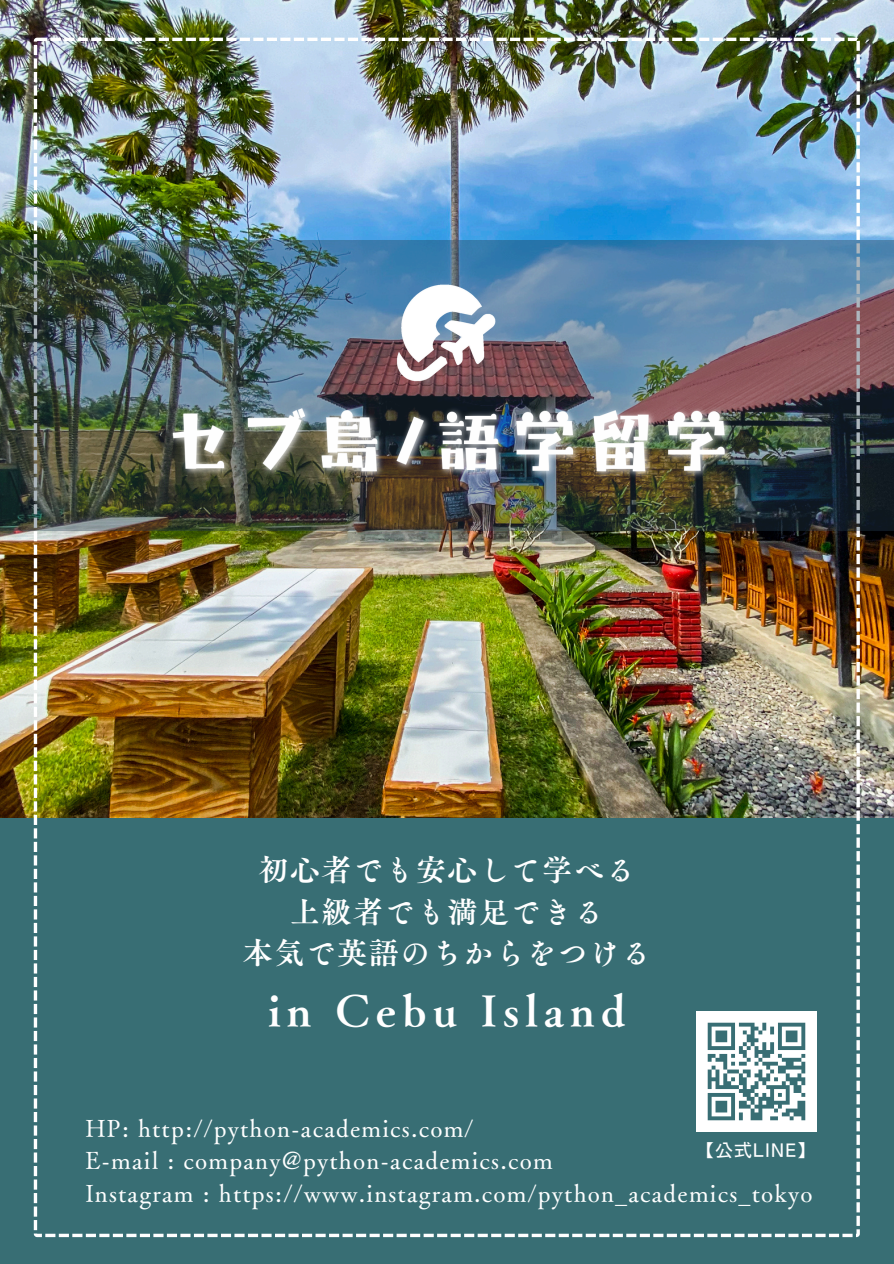
<style>
.page{position:relative;width:894px;height:1264px;background:#fff}
.page>*{position:absolute;margin:0;border:0;box-sizing:border-box;transform-origin:0 0}
.t1{font:42px "Canva Tsuku A Old Min Pr 6 N B";letter-spacing:.15em;color:#fff}
.t2{font:30px/41.7px "Canva Tsuku A Old Min Pr 6 N B";letter-spacing:.05em;color:#fff;text-align:center}
.t3{font:24px/32.7px "Canva Tsuku A Old Min Pr 6 N R";letter-spacing:.05em;color:#fff}
.t4{font:18px "Motoya Cedar Std W3";letter-spacing:.05em;color:#fff}
</style>
<div class="page">
<div style="left:0;top:0;width:893px;height:1263px;background:#386e74"></div>
<img style="left:0;top:0;width:893px;height:817px">
<img style="left:34px;top:38px;width:825px;height:1199px">
<img style="left:0;top:240px;width:893px;height:291px">
<img style="left:393px;top:280px;width:107px;height:105px">
<img style="left:696px;top:1011px;width:120px;height:120px">
<img style="left:162px;top:399px;width:577px;height:85px">
<p class="t2" style="left:243px;top:848px;width:409px">初⼼者でも安⼼して学べる上級者でも満⾜できる<br>本気で英語のちからをつける</p>
<h1 class="t1" style="left:268px;top:988px;width:358px">in Cebu Island</h1>
<p class="t3" style="left:85px;top:1111px;width:728px">HP: http://python-academics.com/<br>E-mail : company@python-academics.com<br>Instagram : https://www.instagram.com/python_academics_tokyo</p>
<p class="t4" style="left:696px;top:1141px;width:121px">【公式LINE】</p>
</div>
